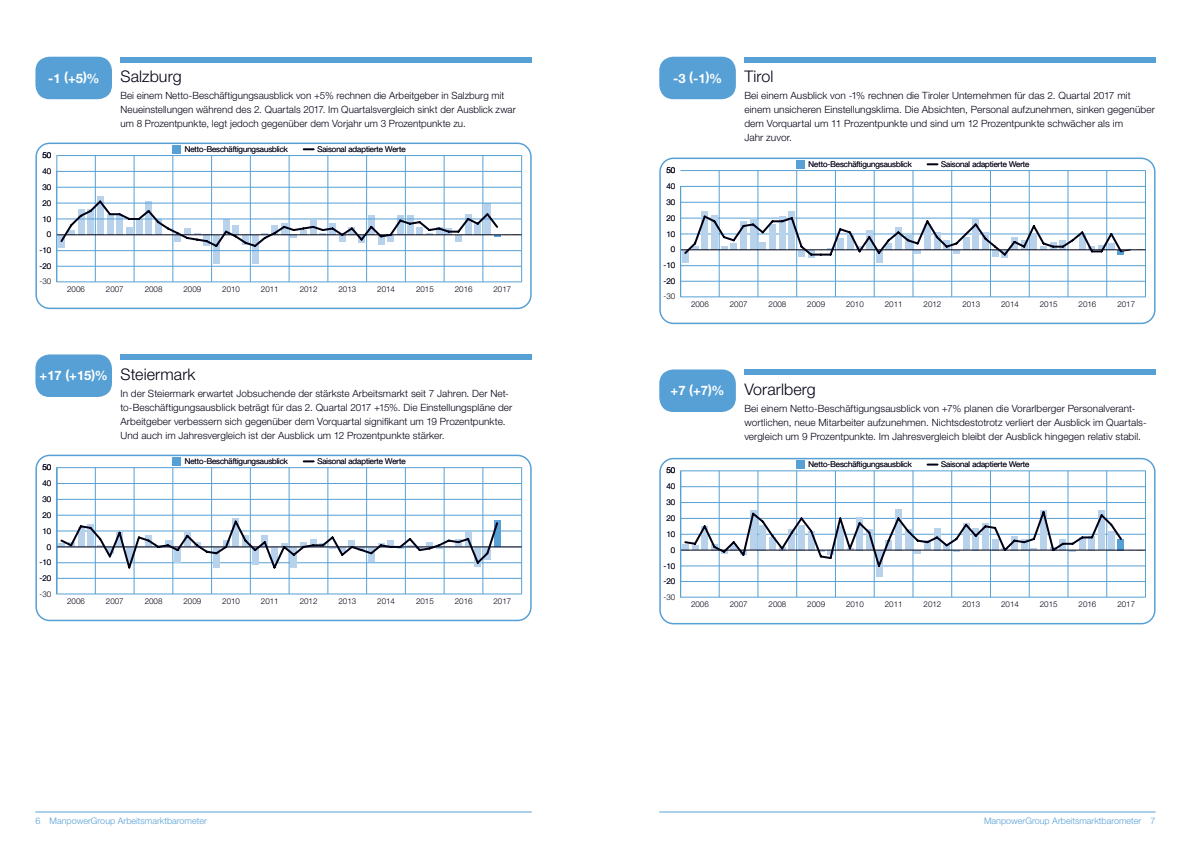
<style>
.page{position:relative;width:1191px;height:842px;background:#fff}
.page>*{position:absolute;margin:0;border:0;box-sizing:border-box;transform-origin:0 0}
.t1{font:300 16px "Helvetica Neue LT Std";letter-spacing:.01em;color:#000015}
.t2{font:700 13px "Helvetica Neue LT Std";color:#fff}
.t3{font:300 10px/14px "Helvetica Neue LT Std";letter-spacing:.005em;color:#000015}
.t4{font:300 9px "Helvetica Neue LT Std";color:#56a0d5}
.t5{font:300 8px/15.8px "Helvetica Neue LT Std";color:#000015;text-align:right}
</style>
<div class="page">
<hr style="left:35px;top:812px;width:496px;height:1px;background:#56a0d5">
<hr style="left:659px;top:812px;width:496px;height:1px;background:#56a0d5">
<div style="left:120px;top:57px;width:411px;height:5px;background:#56a0d5"></div>
<div style="left:744px;top:57px;width:411px;height:5px;background:#56a0d5"></div>
<div style="left:35px;top:57px;width:77px;height:42px;background:#56a0d5;border-radius:14px"></div>
<div style="left:659px;top:57px;width:77px;height:42px;background:#56a0d5;border-radius:14px"></div>
<div style="left:744px;top:369px;width:411px;height:6px;background:#56a0d5"></div>
<svg style="left:659px;top:158px;width:496px;height:166px"></svg>
<div style="left:682px;top:250px;width:7px;height:13px;background:#b8d2ec"></div>
<div style="left:701px;top:212px;width:7px;height:38px;background:#b8d2ec"></div>
<div style="left:788px;top:212px;width:7px;height:38px;background:#b8d2ec"></div>
<div style="left:808px;top:250px;width:7px;height:8px;background:#b8d2ec"></div>
<div style="left:875px;top:250px;width:7px;height:13px;background:#b8d2ec"></div>
<div style="left:1001px;top:250px;width:7px;height:8px;background:#b8d2ec"></div>
<hr style="left:680px;top:249px;width:465px;height:1px;background:#000015">
<hr style="left:680px;top:186px;width:1px;height:111px;background:#56a0d5">
<svg style="left:682px;top:214px;width:448px;height:43px"></svg>
<div style="left:659px;top:369px;width:77px;height:43px;background:#56a0d5;border-radius:14px"></div>
<svg style="left:659px;top:458px;width:496px;height:166px"></svg>
<div style="left:875px;top:550px;width:7px;height:27px;background:#b8d2ec"></div>
<div style="left:1117px;top:539px;width:7px;height:11px;background:#56a0d5"></div>
<hr style="left:680px;top:471px;width:1px;height:126px;background:#56a0d5">
<hr style="left:680px;top:550px;width:465px;height:1px;background:#000015">
<hr style="left:680px;top:471px;width:1px;height:111px;background:#56a0d5">
<svg style="left:683px;top:509px;width:440px;height:59px"></svg>
<svg style="left:35px;top:143px;width:496px;height:166px"></svg>
<hr style="left:56px;top:234px;width:466px;height:1px;background:#000015">
<hr style="left:56px;top:171px;width:1px;height:111px;background:#56a0d5">
<svg style="left:59px;top:199px;width:441px;height:50px"></svg>
<div style="left:120px;top:354px;width:411px;height:6px;background:#56a0d5"></div>
<div style="left:35px;top:354px;width:77px;height:43px;background:#56a0d5;border-radius:14px"></div>
<svg style="left:35px;top:455px;width:496px;height:166px"></svg>
<div style="left:232px;top:518px;width:7px;height:29px;background:#b8d2ec"></div>
<div style="left:493px;top:520px;width:7px;height:27px;background:#56a0d5"></div>
<hr style="left:57px;top:468px;width:1px;height:126px;background:#56a0d5">
<hr style="left:56px;top:468px;width:1px;height:126px;background:#56a0d5">
<hr style="left:56px;top:546px;width:466px;height:1px;background:#000015">
<hr style="left:56px;top:483px;width:1px;height:111px;background:#56a0d5">
<svg style="left:58px;top:519px;width:441px;height:51px"></svg>
<h1 class="t1" style="left:120px;top:67px;width:63px">Salzburg</h1>
<p class="t3" style="left:120px;top:88px;width:397px">Bei einem Netto-Beschäftigungsausblick von +5% rechnen die Arbeitgeber in Salzburg mit<br>Neueinstellungen während des 2. Quartals 2017. Im Quartalsvergleich sinkt der Ausblick zwar um 8 Prozentpunkte, legt jedoch gegenüber dem Vorjahr um 3 Prozentpunkte zu.</p>
<h2 class="t2" style="left:48px;top:70px;width:53px">-1 (+5)%</h2>
<h2 class="t2" style="left:673px;top:70px;width:50px">-3 (-1)%</h2>
<h1 class="t1" style="left:744px;top:67px;width:31px">Tirol</h1>
<p class="t3" style="left:744px;top:88px;width:412px">Bei einem Ausblick von -1% rechnen die Tiroler Unternehmen für das 2. Quartal 2017 mit einem unsicheren Einstellungsklima. Die Absichten, Personal aufzunehmen, sinken gegenüber dem Vorquartal um 11 Prozentpunkte und sind um 12 Prozentpunkte schwächer als im<br>Jahr zuvor.</p>
<p class="t5" style="left:40px;top:147px;width:13px">50<br>40<br>30<br>20<br>10<br>0 -10 -20</p>
<p class="t5" style="left:40px;top:274px;width:13px">-30</p>
<p class="t5" style="left:185px;top:141px;width:105px">Netto-Beschäftigungsausblick</p>
<p class="t5" style="left:317px;top:141px;width:90px">Saisonal adaptierte Werte</p>
<p class="t5" style="left:67px;top:281px;width:19px">2006</p>
<p class="t5" style="left:106px;top:281px;width:19px">2007</p>
<p class="t5" style="left:145px;top:281px;width:19px">2008</p>
<p class="t5" style="left:183px;top:281px;width:19px">2009</p>
<p class="t5" style="left:222px;top:281px;width:19px">2010</p>
<p class="t5" style="left:261px;top:281px;width:19px">2011</p>
<p class="t5" style="left:300px;top:281px;width:19px">2012</p>
<p class="t5" style="left:338px;top:281px;width:19px">2013</p>
<p class="t5" style="left:377px;top:281px;width:19px">2014</p>
<p class="t5" style="left:416px;top:281px;width:19px">2015</p>
<p class="t5" style="left:455px;top:281px;width:19px">2016</p>
<p class="t5" style="left:493px;top:281px;width:19px">2017</p>
<h2 class="t2" style="left:40px;top:368px;width:70px">+17 (+15)%</h2>
<p class="t5" style="left:40px;top:459px;width:13px">50<br>40<br>30<br>20<br>10<br>0 -10 -20</p>
<h1 class="t1" style="left:120px;top:365px;width:77px">Steiermark</h1>
<p class="t3" style="left:120px;top:386px;width:393px">In der Steiermark erwartet Jobsuchende der stärkste Arbeitsmarkt seit 7 Jahren. Der Net&shy;to-Beschäftigungsausblick beträgt für das 2. Quartal 2017 +15%. Die Einstellungspläne der Arbeitgeber verbessern sich gegenüber dem Vorquartal signifikant um 19 Prozentpunkte.<br>Und auch im Jahresvergleich ist der Ausblick um 12 Prozentpunkte stärker.</p>
<p class="t5" style="left:185px;top:453px;width:105px">Netto-Beschäftigungsausblick</p>
<p class="t5" style="left:317px;top:453px;width:90px">Saisonal adaptierte Werte</p>
<p class="t5" style="left:40px;top:586px;width:13px">-30</p>
<p class="t5" style="left:67px;top:593px;width:19px">2006</p>
<p class="t5" style="left:106px;top:593px;width:19px">2007</p>
<p class="t5" style="left:145px;top:593px;width:19px">2008</p>
<p class="t5" style="left:183px;top:593px;width:19px">2009</p>
<p class="t5" style="left:222px;top:593px;width:19px">2010</p>
<p class="t5" style="left:261px;top:593px;width:19px">2011</p>
<p class="t5" style="left:300px;top:593px;width:19px">2012</p>
<p class="t5" style="left:338px;top:593px;width:19px">2013</p>
<p class="t5" style="left:377px;top:593px;width:19px">2014</p>
<p class="t5" style="left:416px;top:593px;width:19px">2015</p>
<p class="t5" style="left:455px;top:593px;width:19px">2016</p>
<p class="t5" style="left:493px;top:593px;width:19px">2017</p>
<p class="t5" style="left:663px;top:162px;width:13px">50<br>40<br>30<br>20<br>10<br>0 -10 -20</p>
<p class="t5" style="left:663px;top:289px;width:13px">-30</p>
<p class="t5" style="left:808px;top:156px;width:105px">Netto-Beschäftigungsausblick</p>
<p class="t5" style="left:941px;top:156px;width:90px">Saisonal adaptierte Werte</p>
<p class="t5" style="left:691px;top:296px;width:19px">2006</p>
<p class="t5" style="left:730px;top:296px;width:19px">2007</p>
<p class="t5" style="left:768px;top:296px;width:19px">2008</p>
<p class="t5" style="left:807px;top:296px;width:19px">2009</p>
<p class="t5" style="left:846px;top:296px;width:19px">2010</p>
<p class="t5" style="left:885px;top:296px;width:19px">2011</p>
<p class="t5" style="left:923px;top:296px;width:19px">2012</p>
<p class="t5" style="left:962px;top:296px;width:19px">2013</p>
<p class="t5" style="left:1001px;top:296px;width:19px">2014</p>
<p class="t5" style="left:1039px;top:296px;width:19px">2015</p>
<p class="t5" style="left:1078px;top:296px;width:19px">2016</p>
<p class="t5" style="left:1117px;top:296px;width:19px">2017</p>
<h2 class="t2" style="left:670px;top:383px;width:55px">+7 (+7)%</h2>
<p class="t5" style="left:663px;top:462px;width:13px">50<br>40<br>30<br>20<br>10<br>0 -10 -20</p>
<h1 class="t1" style="left:744px;top:380px;width:73px">Vorarlberg</h1>
<p class="t3" style="left:744px;top:401px;width:404px">Bei einem Netto-Beschäftigungsausblick von +7% planen die Vorarlberger Personalverant&shy;wortlichen, neue Mitarbeiter aufzunehmen. Nichtsdestotrotz verliert der Ausblick im Quartals&shy;vergleich um 9 Prozentpunkte. Im Jahresvergleich bleibt der Ausblick hingegen relativ stabil.</p>
<p class="t5" style="left:808px;top:456px;width:105px">Netto-Beschäftigungsausblick</p>
<p class="t5" style="left:941px;top:456px;width:90px">Saisonal adaptierte Werte</p>
<p class="t5" style="left:663px;top:589px;width:13px">-30</p>
<p class="t5" style="left:691px;top:596px;width:19px">2006</p>
<p class="t5" style="left:730px;top:596px;width:19px">2007</p>
<p class="t5" style="left:768px;top:596px;width:19px">2008</p>
<p class="t5" style="left:807px;top:596px;width:19px">2009</p>
<p class="t5" style="left:846px;top:596px;width:19px">2010</p>
<p class="t5" style="left:885px;top:596px;width:19px">2011</p>
<p class="t5" style="left:923px;top:596px;width:19px">2012</p>
<p class="t5" style="left:962px;top:596px;width:19px">2013</p>
<p class="t5" style="left:1001px;top:596px;width:19px">2014</p>
<p class="t5" style="left:1039px;top:596px;width:19px">2015</p>
<p class="t5" style="left:1078px;top:596px;width:19px">2016</p>
<p class="t5" style="left:1117px;top:596px;width:19px">2017</p>
<p class="t4" style="left:35px;top:815px;width:173px">6 ManpowerGroup Arbeitsmarktbarometer</p>
<p class="t4" style="left:984px;top:815px;width:173px">ManpowerGroup Arbeitsmarktbarometer 7</p>
</div>
